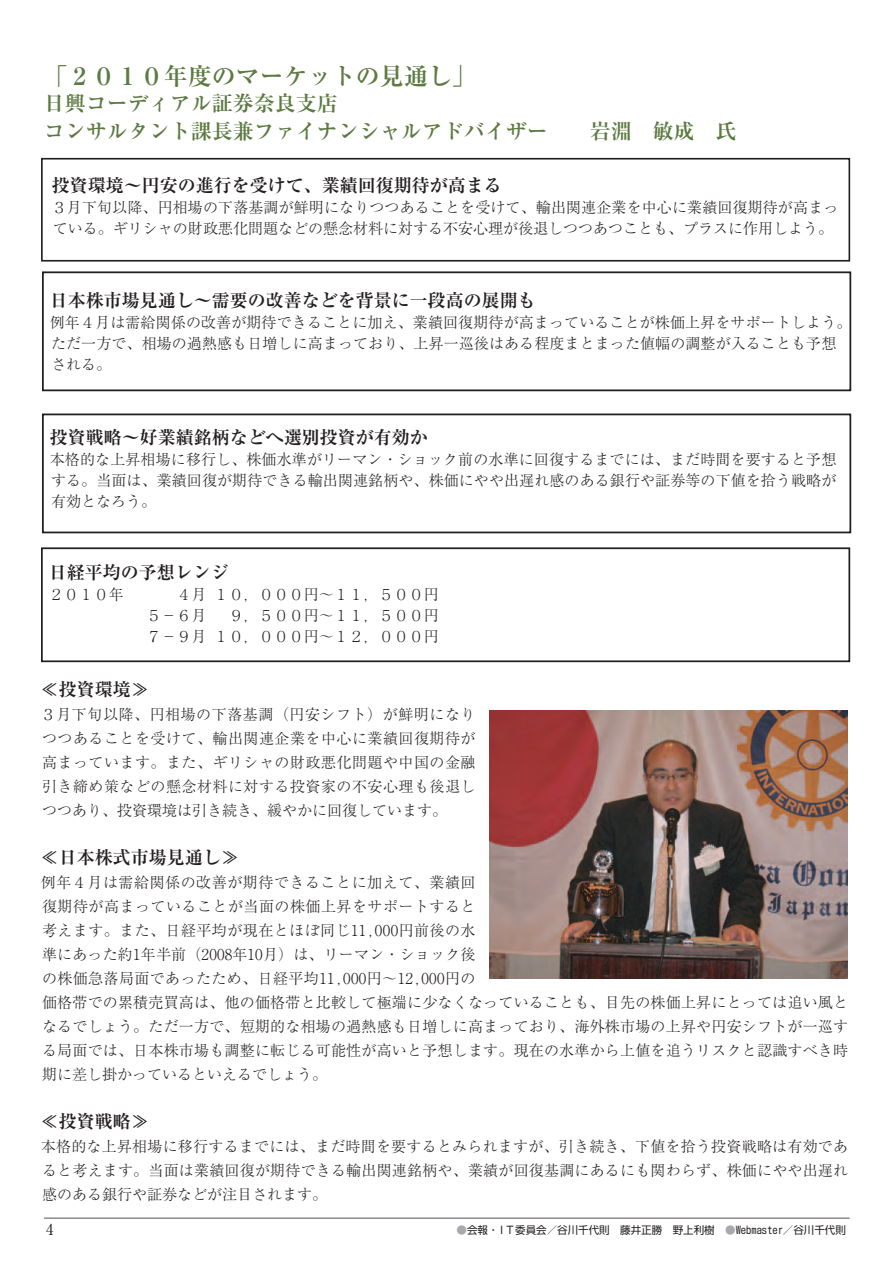
<style>
.page{position:relative;width:893px;height:1263px;background:#fff}
.page>*{position:absolute;margin:0;border:0;box-sizing:border-box;transform-origin:0 0}
.t1{font:700 24px "Ryumin Pro";color:#5c7a41}
.t2{font:700 21px/28.5px "Ryumin Pro";color:#5c7a41}
.t3{font:700 18px "Ryumin Pro";color:#231f20}
.t4{font:300 15px/24px "Ryumin Pro";letter-spacing:.01em;color:#231f20}
.t5{font:15px "Ryumin Pro";color:#231f20}
.t6{font:10.5px "Shin Go Pro";color:#231f20}
.s1{color:#a8a9ad}
</style>
<div class="page">
<hr style="left:44px;top:1217px;width:806px;height:2px;background:#666">
<div style="left:41px;top:158px;width:809px;height:104px;border:2px solid #231f20"></div>
<div style="left:42px;top:271px;width:809px;height:120px;border:2px solid #231f20"></div>
<div style="left:42px;top:413px;width:809px;height:120px;border:2px solid #231f20"></div>
<div style="left:41px;top:547px;width:809px;height:115px;border:2px solid #231f20"></div>
<img style="left:489px;top:710px;width:358px;height:269px">
<p class="t1" style="left:44px;top:57px;width:433px">「２０１０年度のマーケットの見通し」</p>
<p class="t2" style="left:44px;top:87px;width:505px">日興コーディアル証券奈良支店<br>コンサルタント課長兼ファイナンシャルアドバイザー</p>
<p class="t2" style="left:590px;top:115px;width:148px">岩淵 敏成 氏</p>
<p class="t3" style="left:52px;top:171px;width:451px">投資環境～円安の進行を受けて、業績回復期待が高まる</p>
<p class="t4" style="left:52px;top:196px;width:788px;line-height:21px">３月下旬以降、円相場の下落基調が鮮明になりつつあることを受けて、輸出関連企業を中心に業績回復期待が高まっている。ギリシャの財政悪化問題などの懸念材料に対する不安心理が後退しつつあつことも、プラスに作用しよう。</p>
<p class="t3" style="left:50px;top:286px;width:487px">日本株市場見通し～需要の改善などを背景に一段高の展開も</p>
<p class="t4" style="left:50px;top:311px;width:803px;line-height:21px">例年４月は需給関係の改善が期待できることに加え、業績回復期待が高まっていることが株価上昇をサポートしよう。ただ一方で、相場の過熱感も日増しに高まっており、上昇一巡後はある程度まとまった値幅の調整が入ることも予想される。</p>
<p class="t3" style="left:50px;top:423px;width:379px">投資戦略～好業績銘柄などへ選別投資が有効か</p>
<p class="t4" style="left:50px;top:448px;width:788px;line-height:21px;text-align:justify">本格的な上昇相場に移行し、株価水準がリーマン・ショック前の水準に回復するまでには、まだ時間を要すると予想する。当面は、業績回復が期待できる輸出関連銘柄や、株価にやや出遅れ感のある銀行や証券等の下値を拾う戦略が有効となろう。</p>
<p class="t3" style="left:49px;top:558px;width:182px">日経平均の予想レンジ</p>
<p class="t4" style="left:49px;top:581px;width:77px">２０１０年</p>
<p class="t4" style="left:146px;top:582px;width:294px;line-height:21px;text-indent:30px">４月１０，０００円～１１，５００円<br>５－６月</p>
<p class="t4" style="left:146px;top:603px;width:294px;line-height:21px;text-align:right">９，５００円～１１，５００円<br>７－９月１０，０００円～１２，０００円</p>
<p class="t3" style="left:41px;top:675px;width:109px">≪投資環境≫</p>
<p class="t4" style="left:41px;top:701px;width:436px;text-align:justify">３月下旬以降、円相場の下落基調（円安シフト）が鮮明になりつつあることを受けて、輸出関連企業を中心に業績回復期待が高まっています。また、ギリシャの財政悪化問題や中国の金融引き締め策などの懸念材料に対する投資家の不安心理も後退しつつあり、投資環境は引き続き、緩やかに回復しています。</p>
<p class="t3" style="left:41px;top:843px;width:199px">≪日本株式市場見通し≫</p>
<p class="t4" style="left:41px;top:869px;width:809px">例年４月は需給関係の改善が期待できることに加えて、業績回<br>復期待が高まっていることが当面の株価上昇をサポートすると<br>考えます。また、日経平均が現在とほぼ同じ11,000円前後の水<br>準にあった約1年半前（2008年10月）は、リーマン・ショック後<br>の株価急落局面であったため、日経平均11,000円～12,000円の<br>価格帯での累積売買高は、他の価格帯と比較して極端に少なくなっていることも、目先の株価上昇にとっては追い風となるでしょう。ただ一方で、短期的な相場の過熱感も日増しに高まっており、海外株市場の上昇や円安シフトが一巡する局面では、日本株市場も調整に転じる可能性が高いと予想します。現在の水準から上値を追うリスクと認識すべき時期に差し掛かっているといえるでしょう。</p>
<p class="t3" style="left:41px;top:1107px;width:109px">≪投資戦略≫</p>
<p class="t4" style="left:41px;top:1133px;width:809px;text-align:justify">本格的な上昇相場に移行するまでには、まだ時間を要するとみられますが、引き続き、下値を拾う投資戦略は有効であると考えます。当面は業績回復が期待できる輸出関連銘柄や、業績が回復基調にあるにも関わらず、株価にやや出遅れ感のある銀行や証券などが注目されます。</p>
<p class="t5" style="left:46px;top:1218px;width:9px">4</p>
<p class="t6" style="left:457px;top:1221px;width:391px"><span class="s1">●</span>会報・ＩＴ委員会／谷川千代則 藤井正勝 野上利樹 <span class="s1">●</span>Webmaster／谷川千代則</p>
</div>
